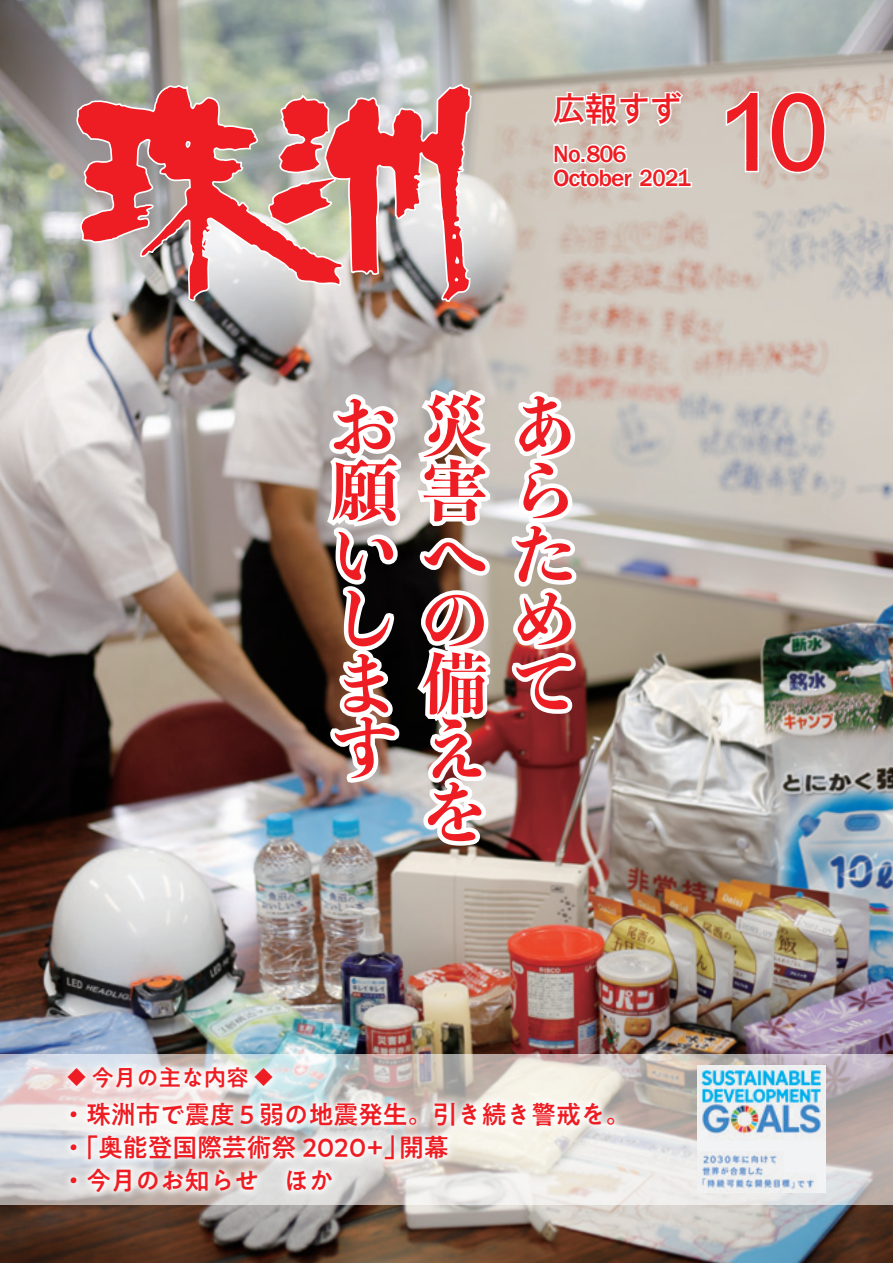
<style>
.page{position:relative;width:893px;height:1263px;background:#fff}
.page>*{position:absolute;margin:0;border:0;box-sizing:border-box;transform-origin:0 0}
.t1{font:66px/64.3px "P Bunkyu Md Min Std N EB";color:#ee1d23}
.t2{font:33px "P Shuei Go Kin Std N B";color:#ee1d23}
.t3{font:500 25.5px/33px "PA1 Gothic Std N";letter-spacing:-.01em;color:#ee1d23}
.t4{font:500 24px/24px "Franklin Gothic";letter-spacing:-.04em;color:#ee1d23}
.t5{font:500 22.5px "PA1 Gothic Std N";color:#ee1d23}
.t6{font:500 18.3px "PA1 Gothic Std N";color:#ee1d23}
</style>
<div class="page">
<img style="left:0;top:0;width:893px;height:1263px">
<svg style="left:551px;top:139px;width:143px;height:56px"></svg>
<svg style="left:550px;top:88px;width:135px;height:42px"></svg>
<svg style="left:76px;top:84px;width:191px;height:218px;background:#cd7a79"></svg>
<svg style="left:267px;top:83px;width:206px;height:219px;background:#d6807f"></svg>
<svg style="left:725px;top:91px;width:35px;height:82px;background:#e08c89"></svg>
<svg style="left:769px;top:91px;width:58px;height:83px;background:#e08986"></svg>
<svg style="left:506px;top:366px;width:76px;height:354px"></svg>
<svg style="left:411px;top:385px;width:84px;height:256px"></svg>
<img style="left:411px;top:641px;width:84px;height:622px">
<img style="left:419px;top:707px;width:73px;height:145px">
<svg style="left:324px;top:387px;width:78px;height:46px"></svg>
<img style="left:322px;top:433px;width:84px;height:621px">
<svg style="left:326px;top:517px;width:78px;height:270px"></svg>
<svg style="left:0;top:1054px;width:893px;height:150px;background:#cec8c7"></svg>
<svg style="left:59px;top:1058px;width:565px;height:143px"></svg>
<img style="left:698px;top:1065px;width:127px;height:128px">
<p class="t2" style="left:553px;top:86px;width:130px">広報すず</p>
<p class="t4" style="left:553px;top:142px;width:139px">No.806<br>October 2021</p>
<h1 class="t1" style="left:332px;top:391px;width:242px">お災あ願害らいへたし<br>ま<br>すえ</h1>
<h1 class="t1" style="left:422px;top:584px;width:151px">のめ備て</h1>
<h1 class="t1" style="left:422px;top:777px;width:61px">を</h1>
<p class="t5" style="left:91px;top:1064px;width:159px">今月の主な内容</p>
<p class="t6" style="left:68px;top:1067px;width:20px">◆</p>
<p class="t3" style="left:399px;top:1100px;width:233px;text-indent:-338px">・珠洲市で震度５弱の地震発生。引き続き警戒を。開幕</p>
<p class="t6" style="left:254px;top:1067px;width:20px">◆</p>
<p class="t3" style="left:61px;top:1133px;width:349px">・「奥能登国際芸術祭 2020+」・今月のお知らせ　ほか</p>
</div>
